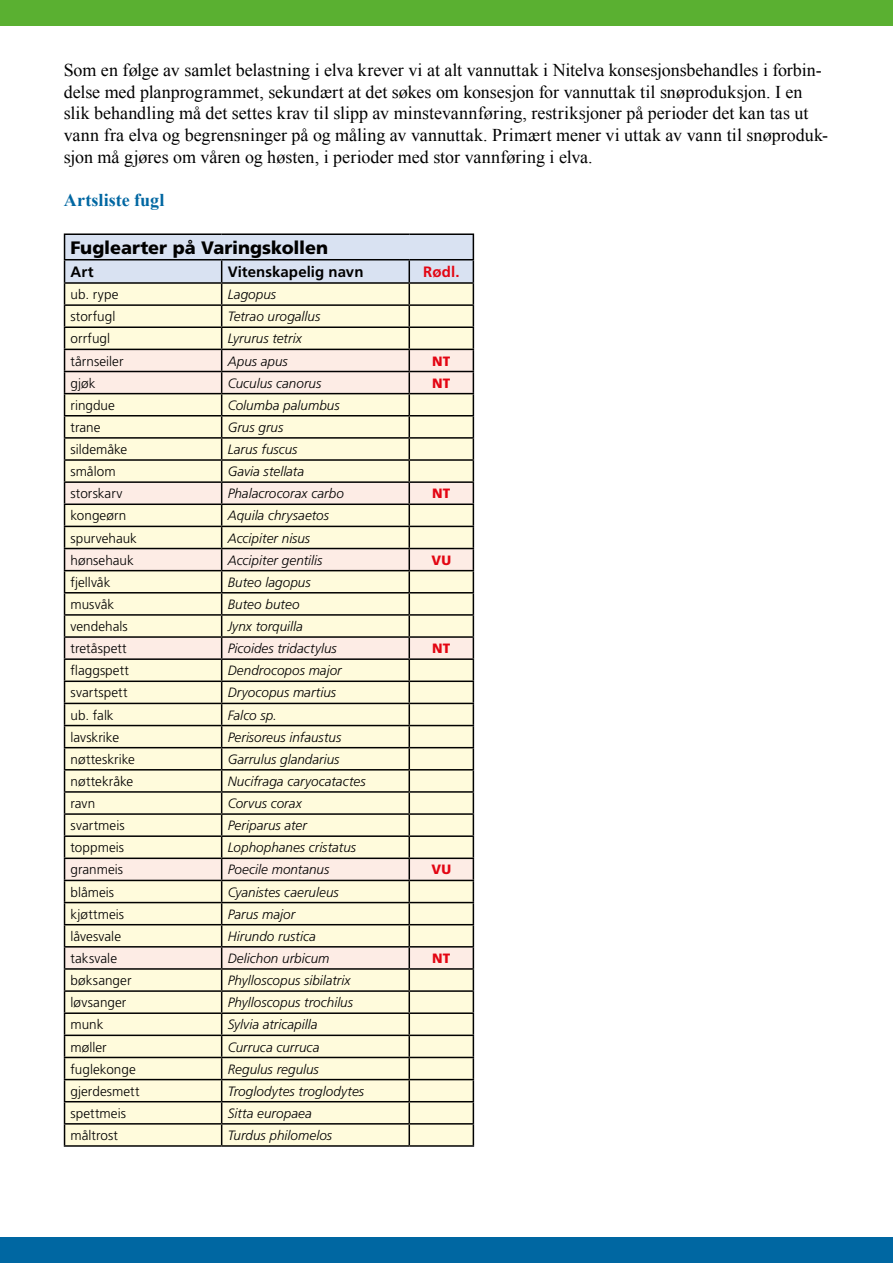
<style>
.page{position:relative;width:893px;height:1263px;background:#fff}
.page>*{position:absolute;margin:0;border:0;box-sizing:border-box;transform-origin:0 0}
.t1{font:18px/21.6px "Times New Roman";color:#000}
.t2{font:900 18px "Frutiger LT Pro";letter-spacing:-.005em;color:#000}
.t3{font:700 18px "Times New Roman";letter-spacing:.005em;color:#0067a2}
.t4{font:700 15px "Frutiger LT Pro";letter-spacing:.005em;color:#000}
.t5{font:700 15px "Frutiger LT Pro";color:#e30613}
.t6{font:italic 300 13.5px "Frutiger LT Pro";color:#000}
.t7{font:300 13.5px "Frutiger LT Pro";letter-spacing:.005em;color:#000}
.t8{font:900 13.5px "Frutiger LT Pro";letter-spacing:.01em;color:#e30613}
</style>
<div class="page">
<div style="left:0;top:1237px;width:893px;height:26px;background:#0067a2"></div>
<div style="left:0;top:0;width:893px;height:26px;background:#5ab031"></div>
<hr style="left:64px;top:233px;width:158px;height:2px;background:#000">
<hr style="left:222px;top:233px;width:187px;height:2px;background:#000">
<hr style="left:409px;top:233px;width:65px;height:2px;background:#000">
<svg style="left:64px;top:234px;width:410px;height:911px;background:#e8e3cc"></svg>
<hr style="left:64px;top:1145px;width:158px;height:2px;background:#000">
<hr style="left:222px;top:1145px;width:187px;height:2px;background:#000">
<hr style="left:409px;top:1145px;width:65px;height:2px;background:#000">
<p class="t1" style="left:64px;top:59px;width:766px">Som en følge av samlet belastning i elva krever vi at alt vannuttak i Nitelva konsesjonsbehandles i forbin&shy;delse med planprogrammet, sekundært at det søkes om konsesjon for vannuttak til snøproduksjon. I en slik behandling må det settes krav til slipp av minstevannføring, restriksjoner på perioder det kan tas ut vann fra elva og begrensninger på og måling av vannuttak. Primært mener vi uttak av vann til snøproduk&shy;sjon må gjøres om våren og høsten, i perioder med stor vannføring i elva.</p>
<h1 class="t3" style="left:64px;top:187px;width:102px">Artsliste fugl</h1>
<h1 class="t2" style="left:71px;top:237px;width:259px">Fuglearter på Varingskollen</h1>
<p class="t4" style="left:71px;top:263px;width:25px">Art</p>
<p class="t4" style="left:228px;top:263px;width:137px">Vitenskapelig navn</p>
<p class="t5" style="left:423px;top:263px;width:38px">Rødl.</p>
<p class="t7" style="left:71px;top:287px;width:49px">ub. rype</p>
<p class="t6" style="left:228px;top:287px;width:50px">Lagopus</p>
<p class="t7" style="left:71px;top:309px;width:46px">storfugl</p>
<p class="t6" style="left:228px;top:309px;width:94px">Tetrao urogallus</p>
<p class="t7" style="left:71px;top:331px;width:41px">orrfugl</p>
<p class="t6" style="left:228px;top:331px;width:76px">Lyrurus tetrix</p>
<p class="t7" style="left:71px;top:353px;width:54px">tårnseiler</p>
<p class="t6" style="left:228px;top:353px;width:62px">Apus apus</p>
<p class="t8" style="left:432px;top:353px;width:20px">NT</p>
<p class="t7" style="left:71px;top:375px;width:27px">gjøk</p>
<p class="t6" style="left:228px;top:375px;width:95px">Cuculus canorus</p>
<p class="t8" style="left:432px;top:375px;width:20px">NT</p>
<p class="t7" style="left:71px;top:397px;width:46px">ringdue</p>
<p class="t6" style="left:228px;top:397px;width:113px">Columba palumbus</p>
<p class="t7" style="left:71px;top:419px;width:32px">trane</p>
<p class="t6" style="left:228px;top:419px;width:57px">Grus grus</p>
<p class="t7" style="left:71px;top:441px;width:58px">sildemåke</p>
<p class="t6" style="left:228px;top:441px;width:71px">Larus fuscus</p>
<p class="t7" style="left:71px;top:464px;width:47px">smålom</p>
<p class="t6" style="left:228px;top:464px;width:78px">Gavia stellata</p>
<p class="t7" style="left:71px;top:486px;width:53px">storskarv</p>
<p class="t6" style="left:228px;top:486px;width:118px">Phalacrocorax carbo</p>
<p class="t8" style="left:432px;top:485px;width:20px">NT</p>
<p class="t7" style="left:71px;top:508px;width:57px">kongeørn</p>
<p class="t6" style="left:228px;top:508px;width:103px">Aquila chrysaetos</p>
<p class="t7" style="left:71px;top:530px;width:68px">spurvehauk</p>
<p class="t6" style="left:228px;top:530px;width:84px">Accipiter nisus</p>
<p class="t7" style="left:71px;top:552px;width:65px">hønsehauk</p>
<p class="t6" style="left:228px;top:552px;width:96px">Accipiter gentilis</p>
<p class="t8" style="left:431px;top:552px;width:21px">VU</p>
<p class="t7" style="left:71px;top:574px;width:41px">fjellvåk</p>
<p class="t6" style="left:228px;top:574px;width:84px">Buteo lagopus</p>
<p class="t7" style="left:71px;top:596px;width:45px">musvåk</p>
<p class="t6" style="left:228px;top:596px;width:73px">Buteo buteo</p>
<p class="t7" style="left:71px;top:618px;width:59px">vendehals</p>
<p class="t6" style="left:228px;top:618px;width:77px">Jynx torquilla</p>
<p class="t7" style="left:71px;top:641px;width:58px">tretåspett</p>
<p class="t6" style="left:228px;top:641px;width:111px">Picoides tridactylus</p>
<p class="t8" style="left:432px;top:640px;width:20px">NT</p>
<p class="t7" style="left:71px;top:663px;width:60px">flaggspett</p>
<p class="t6" style="left:228px;top:663px;width:116px">Dendrocopos major</p>
<p class="t7" style="left:71px;top:685px;width:59px">svartspett</p>
<p class="t6" style="left:228px;top:685px;width:110px">Dryocopus martius</p>
<p class="t7" style="left:71px;top:707px;width:45px">ub. falk</p>
<p class="t6" style="left:228px;top:707px;width:51px">Falco sp.</p>
<p class="t7" style="left:71px;top:729px;width:50px">lavskrike</p>
<p class="t6" style="left:228px;top:729px;width:115px">Perisoreus infaustus</p>
<p class="t7" style="left:71px;top:751px;width:66px">nøtteskrike</p>
<p class="t6" style="left:228px;top:751px;width:113px">Garrulus glandarius</p>
<p class="t7" style="left:71px;top:773px;width:64px">nøttekråke</p>
<p class="t6" style="left:228px;top:773px;width:139px">Nucifraga caryocatactes</p>
<p class="t7" style="left:71px;top:795px;width:26px">ravn</p>
<p class="t6" style="left:228px;top:795px;width:76px">Corvus corax</p>
<p class="t7" style="left:71px;top:818px;width:56px">svartmeis</p>
<p class="t6" style="left:228px;top:818px;width:81px">Periparus ater</p>
<p class="t7" style="left:71px;top:840px;width:55px">toppmeis</p>
<p class="t6" style="left:228px;top:840px;width:130px">Lophophanes cristatus</p>
<p class="t7" style="left:71px;top:862px;width:54px">granmeis</p>
<p class="t6" style="left:228px;top:862px;width:103px">Poecile montanus</p>
<p class="t8" style="left:431px;top:861px;width:21px">VU</p>
<p class="t7" style="left:71px;top:884px;width:45px">blåmeis</p>
<p class="t6" style="left:228px;top:884px;width:113px">Cyanistes caeruleus</p>
<p class="t7" style="left:71px;top:906px;width:55px">kjøttmeis</p>
<p class="t6" style="left:228px;top:906px;width:69px">Parus major</p>
<p class="t7" style="left:71px;top:928px;width:52px">låvesvale</p>
<p class="t6" style="left:228px;top:928px;width:90px">Hirundo rustica</p>
<p class="t7" style="left:71px;top:950px;width:48px">taksvale</p>
<p class="t6" style="left:228px;top:950px;width:103px">Delichon urbicum</p>
<p class="t8" style="left:432px;top:950px;width:20px">NT</p>
<p class="t7" style="left:71px;top:972px;width:63px">bøksanger</p>
<p class="t6" style="left:228px;top:972px;width:124px">Phylloscopus sibilatrix</p>
<p class="t7" style="left:71px;top:995px;width:57px">løvsanger</p>
<p class="t6" style="left:228px;top:995px;width:127px">Phylloscopus trochilus</p>
<p class="t7" style="left:71px;top:1017px;width:34px">munk</p>
<p class="t6" style="left:228px;top:1017px;width:91px">Sylvia atricapilla</p>
<p class="t7" style="left:71px;top:1039px;width:38px">møller</p>
<p class="t6" style="left:228px;top:1039px;width:93px">Curruca curruca</p>
<p class="t7" style="left:71px;top:1061px;width:67px">fuglekonge</p>
<p class="t6" style="left:228px;top:1061px;width:93px">Regulus regulus</p>
<p class="t7" style="left:71px;top:1083px;width:71px">gjerdesmett</p>
<p class="t6" style="left:228px;top:1083px;width:138px">Troglodytes troglodytes</p>
<p class="t7" style="left:71px;top:1105px;width:57px">spettmeis</p>
<p class="t6" style="left:228px;top:1105px;width:86px">Sitta europaea</p>
<p class="t7" style="left:71px;top:1127px;width:49px">måltrost</p>
<p class="t6" style="left:228px;top:1127px;width:106px">Turdus philomelos</p>
</div>
